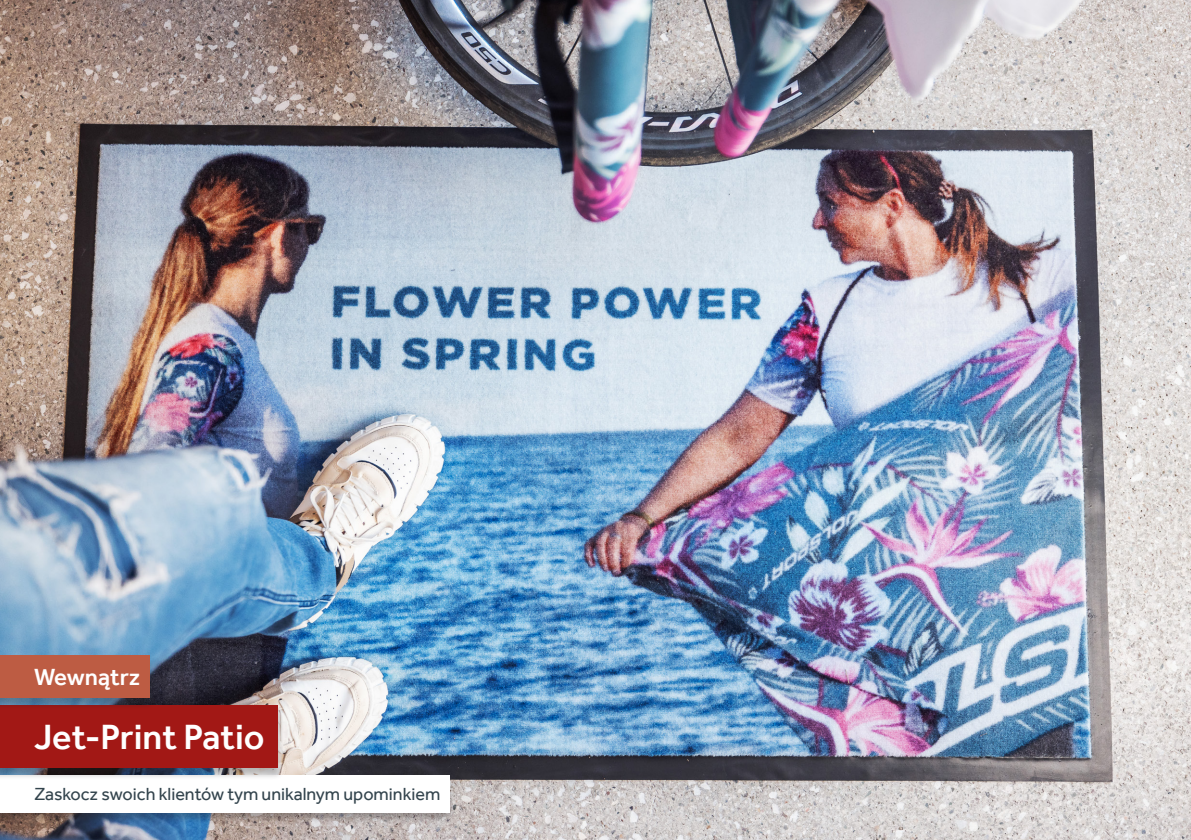
<style>
.page{position:relative;width:1191px;height:840px;background:#fff}
.page>*{position:absolute;margin:0;border:0;box-sizing:border-box;transform-origin:0 0}
.t1{font:500 36px "Effra";color:#fff}
.t2{font:500 24px "Effra";color:#fff}
.Picture_text{font:18px "Effra";color:#33444d}
</style>
<div class="page">
<img style="left:0;top:0;width:1191px;height:839px">
<div style="left:0;top:774px;width:455px;height:50px;background:#231f20;opacity:.3"></div>
<div style="left:0;top:775px;width:449px;height:37px;background:#fff"></div>
<div style="left:0;top:704px;width:284px;height:75px;background:#231f20;opacity:.3"></div>
<div style="left:0;top:705px;width:278px;height:62px;background:#a21815"></div>
<div style="left:0;top:654px;width:155px;height:55px;background:#231f20;opacity:.3"></div>
<div style="left:0;top:655px;width:149px;height:42px;background:#bd5c43"></div>
<p class="t2" style="left:34px;top:661px;width:108px">Wewnątrz</p>
<p class="t1" style="left:34px;top:715px;width:232px">Jet-Print Patio</p>
<p class="Picture_text" style="left:34px;top:783px;width:408px">Zaskocz swoich klientów tym unikalnym upominkiem</p>
</div>
